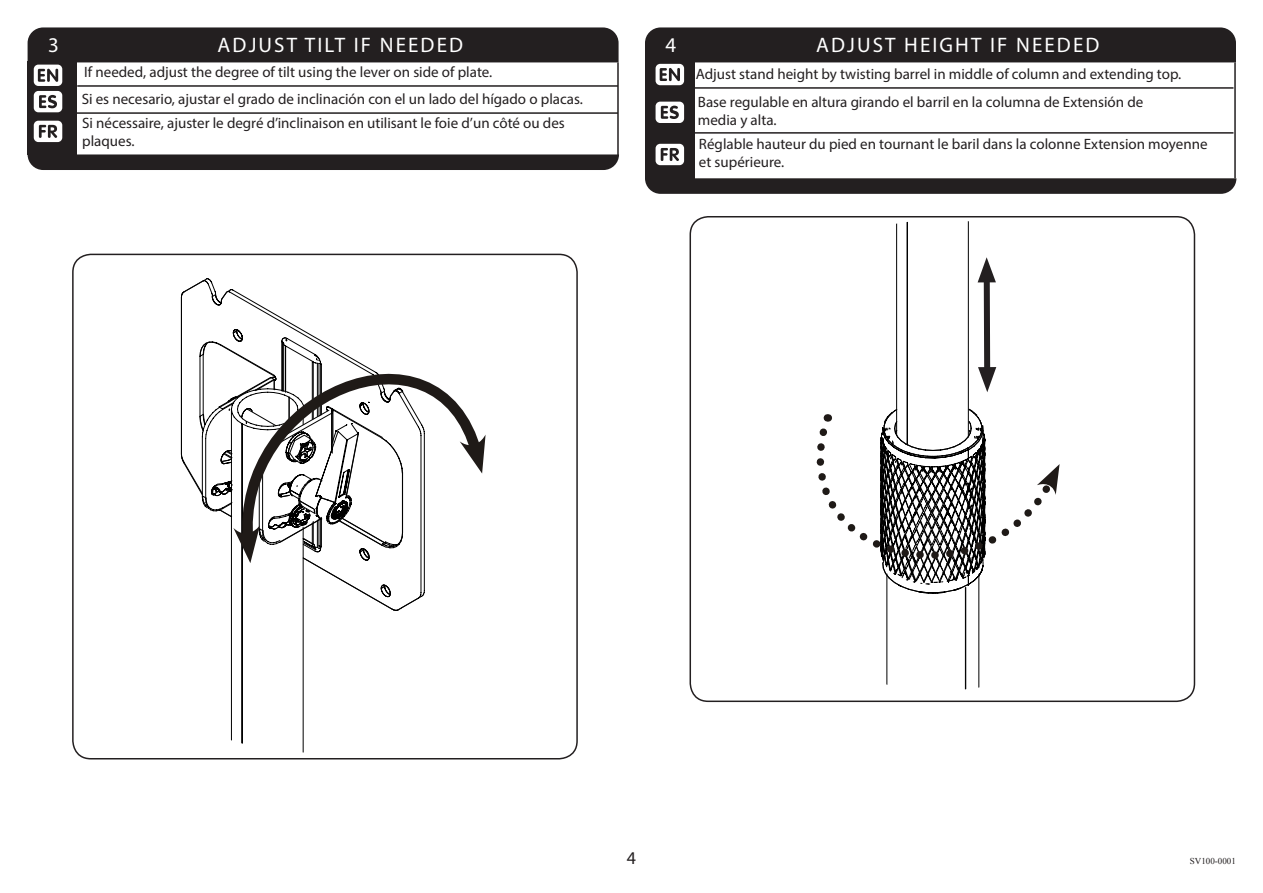
<style>
.page{position:relative;width:1263px;height:893px;background:#fff}
.page>*{position:absolute;margin:0;border:0;box-sizing:border-box;transform-origin:0 0}
.t1{font:21px "Myriad Pro";letter-spacing:.1em;color:#fff}
.t2{font:18px "Myriad Pro";color:#231f20}
.t3{font:15px/18px "Myriad Pro";color:#231f20}
.t4{font:9px "Times New Roman";color:#231f20}
</style>
<div class="page">
<div style="left:72px;top:254px;width:506px;height:505px;border:2px solid #231f20;border-radius:18px"></div>
<svg style="left:181px;top:280px;width:241px;height:327px"></svg>
<svg style="left:234px;top:309px;width:242px;height:244px"></svg>
<svg style="left:460px;top:434px;width:26px;height:40px"></svg>
<svg style="left:215px;top:338px;width:189px;height:415px"></svg>
<svg style="left:816px;top:428px;width:29px;height:93px"></svg>
<svg style="left:847px;top:221px;width:213px;height:469px"></svg>
<div style="left:689px;top:216px;width:506px;height:486px;border:2px solid #231f20;border-radius:18px"></div>
<div style="left:645px;top:27px;width:591px;height:35px;background:#231f20"></div>
<div style="left:645px;top:61px;width:50px;height:117px;background:#231f20"></div>
<hr style="left:695px;top:87px;width:538px;height:2px;background:#231f20">
<hr style="left:695px;top:132px;width:538px;height:2px;background:#231f20">
<div style="left:655px;top:102px;width:29px;height:21px;background:#fff;border-radius:5px"></div>
<svg style="left:661px;top:106px;width:18px;height:13px"></svg>
<div style="left:655px;top:144px;width:29px;height:21px;background:#fff;border-radius:5px"></div>
<svg style="left:661px;top:148px;width:18px;height:13px"></svg>
<div style="left:655px;top:64px;width:29px;height:21px;background:#fff;border-radius:5px"></div>
<svg style="left:660px;top:68px;width:20px;height:13px"></svg>
<svg style="left:645px;top:178px;width:591px;height:16px;background:#2b2728"></svg>
<div style="left:28px;top:27px;width:590px;height:35px;background:#231f20"></div>
<div style="left:28px;top:61px;width:49px;height:93px;background:#231f20"></div>
<hr style="left:77px;top:85px;width:541px;height:2px;background:#231f20">
<hr style="left:73px;top:112px;width:545px;height:2px;background:#231f20">
<div style="left:34px;top:91px;width:28px;height:21px;background:#fff;border-radius:5px"></div>
<svg style="left:39px;top:95px;width:18px;height:13px"></svg>
<div style="left:34px;top:121px;width:28px;height:21px;background:#fff;border-radius:5px"></div>
<svg style="left:39px;top:125px;width:18px;height:13px"></svg>
<div style="left:34px;top:65px;width:28px;height:21px;background:#fff;border-radius:5px"></div>
<svg style="left:38px;top:69px;width:20px;height:13px"></svg>
<div style="left:28px;top:154px;width:591px;height:16px;background:#231f20"></div>
<hr style="left:617px;top:62px;width:2px;height:94px;background:#231f20">
<hr style="left:1234px;top:62px;width:2px;height:116px;background:#231f20">
<p class="t1" style="left:48px;top:32px;width:12px">3</p>
<p class="t1" style="left:218px;top:32px;width:247px">ADJUST TILT IF NEEDED</p>
<p class="t1" style="left:665px;top:32px;width:12px">4</p>
<p class="t1" style="left:816px;top:32px;width:285px">ADJUST HEIGHT IF NEEDED</p>
<p class="t3" style="left:84px;top:63px;width:410px">If needed, adjust the degree of tilt using the lever on side of plate.</p>
<p class="t3" style="left:82px;top:90px;width:503px">Si es necesario, ajustar el grado de inclinación con el un lado del hígado o placas.</p>
<p class="t3" style="left:82px;top:114px;width:484px">Si nécessaire, ajuster le degré d’inclinaison en utilisant le foie d’un côté ou des plaques.</p>
<p class="t3" style="left:696px;top:65px;width:487px">Adjust stand height by twisting barrel in middle of column and extending top.</p>
<p class="t3" style="left:698px;top:93px;width:447px">Base regulable en altura girando el barril en la columna de Extensión de media y alta.</p>
<p class="t3" style="left:699px;top:135px;width:510px">Réglable hauteur du pied en tournant le baril dans la colonne Extension moyenne et supérieure.</p>
<p class="t2" style="left:627px;top:846px;width:11px">4</p>
<p class="t4" style="left:1190px;top:855px;width:47px">SV100-0001</p>
</div>
